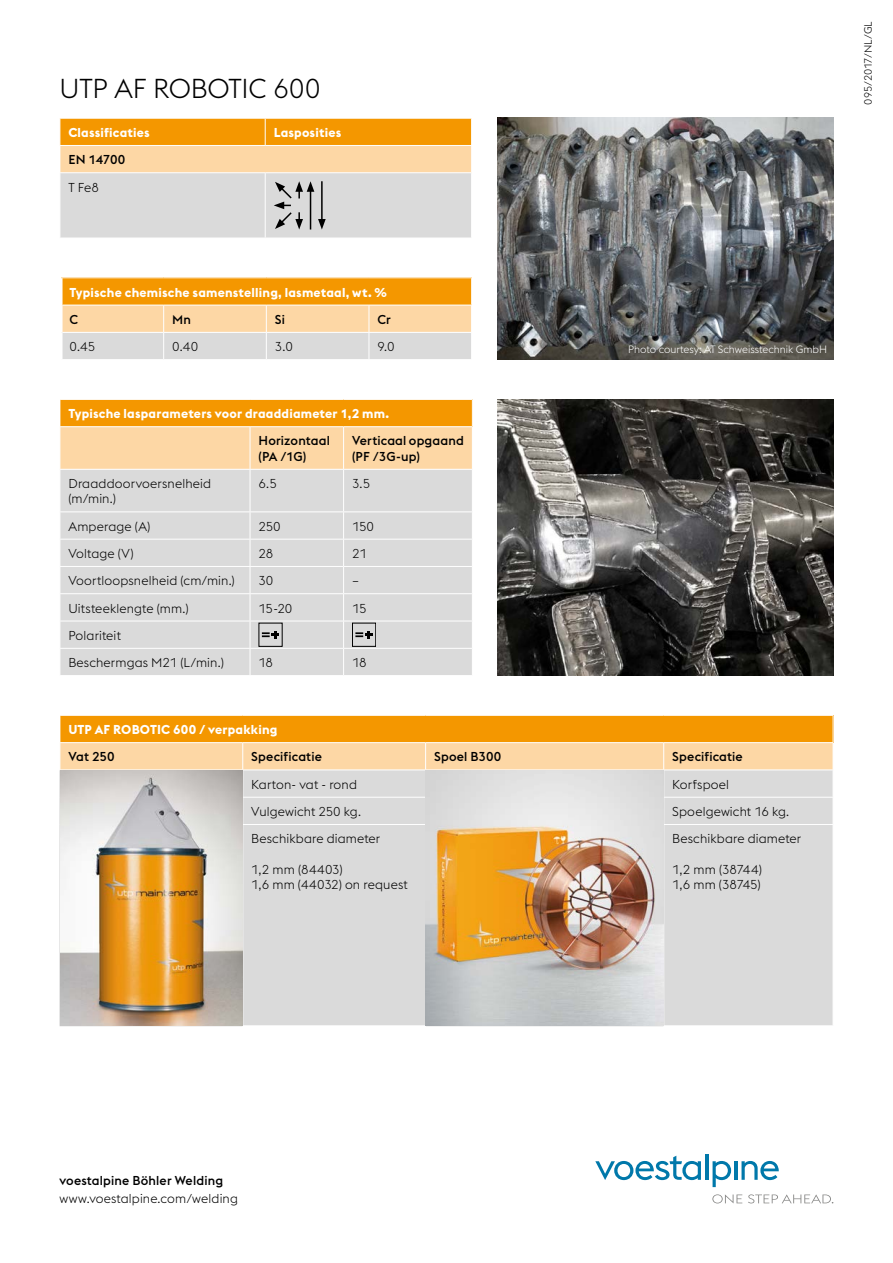
<style>
.page{position:relative;width:893px;height:1263px;background:#fff}
.page>*{position:absolute;margin:0;border:0;box-sizing:border-box;transform-origin:0 0}
.HL-2{font:300 27px "voestalpine";letter-spacing:-.01em;color:#000}
.T-I__Copy-links{font:300 12.75px/15.3px "voestalpine";letter-spacing:.01em;color:#000}
.T-I__HL-links{font:700 12.75px "voestalpine";letter-spacing:.015em;color:#fff}
.T-I__Zwischen-HL-lin{font:500 12.75px/15.3px "voestalpine";letter-spacing:.015em;color:#000}
.Bildunterschrift{font:300 10.5px "voestalpine";color:#fff}
.Druck-ID{font:300 10.5px "voestalpine";letter-spacing:-.005em;color:#000}
</style>
<div class="page">
<svg style="left:595px;top:1156px;width:106px;height:24px"></svg>
<hr style="left:705px;top:1154px;width:3px;height:26px;background:#0078aa">
<svg style="left:713px;top:1161px;width:18px;height:26px"></svg>
<hr style="left:734px;top:1161px;width:3px;height:19px;background:#0078aa">
<svg style="left:741px;top:1161px;width:38px;height:19px"></svg>
<svg style="left:712px;top:1194px;width:30px;height:9px"></svg>
<svg style="left:748px;top:1194px;width:85px;height:9px"></svg>
<svg style="left:60px;top:118px;width:412px;height:120px;background:#e7ca9e"></svg>
<svg style="left:61px;top:278px;width:411px;height:81px;background:#eec482"></svg>
<hr style="left:63px;top:332px;width:101px;height:1px;background:#fff">
<hr style="left:164px;top:332px;width:102px;height:1px;background:#fff">
<hr style="left:266px;top:332px;width:103px;height:1px;background:#fff">
<hr style="left:369px;top:332px;width:103px;height:1px;background:#fff">
<div style="left:61px;top:470px;width:411px;height:205px;background:#dadada"></div>
<svg style="left:60px;top:400px;width:413px;height:69px;background:#f9be66"></svg>
<hr style="left:60px;top:426px;width:190px;height:1px;background:#fff">
<hr style="left:250px;top:426px;width:94px;height:1px;background:#fff">
<hr style="left:344px;top:426px;width:129px;height:1px;background:#fff">
<hr style="left:250px;top:470px;width:1px;height:41px;background:#fff">
<hr style="left:343px;top:470px;width:1px;height:41px;background:#fff">
<hr style="left:60px;top:511px;width:190px;height:1px;background:#fff">
<hr style="left:250px;top:511px;width:94px;height:1px;background:#fff">
<hr style="left:344px;top:511px;width:129px;height:1px;background:#fff">
<hr style="left:60px;top:539px;width:190px;height:1px;background:#fff">
<hr style="left:250px;top:539px;width:94px;height:1px;background:#fff">
<hr style="left:344px;top:539px;width:129px;height:1px;background:#fff">
<hr style="left:60px;top:566px;width:190px;height:1px;background:#fff">
<hr style="left:250px;top:566px;width:94px;height:1px;background:#fff">
<hr style="left:344px;top:566px;width:129px;height:1px;background:#fff">
<hr style="left:60px;top:593px;width:190px;height:1px;background:#fff">
<hr style="left:250px;top:593px;width:94px;height:1px;background:#fff">
<hr style="left:344px;top:593px;width:129px;height:1px;background:#fff">
<hr style="left:60px;top:621px;width:190px;height:1px;background:#fff">
<hr style="left:250px;top:621px;width:94px;height:1px;background:#fff">
<hr style="left:344px;top:621px;width:129px;height:1px;background:#fff">
<hr style="left:60px;top:648px;width:190px;height:1px;background:#fff">
<svg style="left:60px;top:512px;width:1px;height:163px"></svg>
<hr style="left:250px;top:648px;width:94px;height:1px;background:#fff">
<svg style="left:250px;top:512px;width:1px;height:163px"></svg>
<hr style="left:344px;top:648px;width:129px;height:1px;background:#fff">
<svg style="left:343px;top:512px;width:1px;height:163px"></svg>
<hr style="left:472px;top:427px;width:1px;height:42px;background:#fff">
<hr style="left:250px;top:427px;width:1px;height:42px;background:#fff">
<hr style="left:343px;top:427px;width:1px;height:42px;background:#fff">
<hr style="left:60px;top:427px;width:1px;height:42px;background:#fff">
<svg style="left:262px;top:631px;width:17px;height:7px"></svg>
<div style="left:352px;top:623px;width:24px;height:23px;border:1px solid #000"></div>
<svg style="left:355px;top:631px;width:18px;height:7px"></svg>
<div style="left:243px;top:825px;width:590px;height:200px;background:#dadada"></div>
<hr style="left:425px;top:825px;width:1px;height:200px;background:#fff">
<hr style="left:663px;top:825px;width:1px;height:200px;background:#fff">
<hr style="left:426px;top:1025px;width:237px;height:1px;background:#dadada">
<svg style="left:60px;top:716px;width:774px;height:108px;background:#efc481"></svg>
<hr style="left:60px;top:1025px;width:182px;height:1px;background:#dadada">
<img style="left:60px;top:770px;width:182px;height:255px">
<img style="left:426px;top:770px;width:237px;height:255px">
<img style="left:497px;top:118px;width:336px;height:242px">
<img style="left:497px;top:399px;width:336px;height:277px">
<p class="HL-2" style="left:60px;top:73px;width:263px">UTP AF ROBOTIC 600</p>
<p class="T-I__HL-links" style="left:68px;top:124px;width:83px">Classificaties</p>
<p class="T-I__HL-links" style="left:274px;top:124px;width:69px">Lasposities</p>
<p class="T-I__Zwischen-HL-lin" style="left:68px;top:152px;width:59px">EN 14700</p>
<p class="T-I__Copy-links" style="left:68px;top:179px;width:32px">T Fe8</p>
<p class="Druck-ID" style="left:862px;top:105px;width:85px;rotate:-90deg">095/2017/NL/GL</p>
<p class="T-I__HL-links" style="left:70px;top:284px;width:319px">Typische chemische samenstelling, lasmetaal, wt. %</p>
<p class="T-I__Zwischen-HL-lin" style="left:70px;top:312px;width:10px">C</p>
<p class="T-I__Zwischen-HL-lin" style="left:172px;top:312px;width:20px">Mn</p>
<p class="T-I__Zwischen-HL-lin" style="left:275px;top:312px;width:12px">Si</p>
<p class="T-I__Zwischen-HL-lin" style="left:377px;top:312px;width:15px">Cr</p>
<p class="T-I__Copy-links" style="left:70px;top:339px;width:27px">0.45</p>
<p class="T-I__Copy-links" style="left:172px;top:339px;width:28px">0.40</p>
<p class="T-I__Copy-links" style="left:275px;top:339px;width:20px">3.0</p>
<p class="T-I__Copy-links" style="left:377px;top:339px;width:19px">9.0</p>
<p class="T-I__HL-links" style="left:68px;top:405px;width:322px">Typische lasparameters voor draaddiameter 1,2 mm.</p>
<p class="T-I__Zwischen-HL-lin" style="left:259px;top:433px;width:73px">Horizontaal (PA /1G)</p>
<p class="T-I__Zwischen-HL-lin" style="left:352px;top:433px;width:113px">Verticaal opgaand (PF /3G-up)</p>
<p class="T-I__Copy-links" style="left:68px;top:476px;width:144px">Draaddoorvoersnelheid (m/min.)</p>
<p class="T-I__Copy-links" style="left:259px;top:476px;width:20px">6.5</p>
<p class="T-I__Copy-links" style="left:352px;top:476px;width:20px">3.5</p>
<p class="T-I__Copy-links" style="left:68px;top:519px;width:84px">Amperage (A)</p>
<p class="T-I__Copy-links" style="left:259px;top:519px;width:24px">250</p>
<p class="T-I__Copy-links" style="left:352px;top:519px;width:23px">150</p>
<p class="T-I__Copy-links" style="left:68px;top:546px;width:67px">Voltage (V)</p>
<p class="T-I__Copy-links" style="left:259px;top:546px;width:16px">28</p>
<p class="T-I__Copy-links" style="left:352px;top:546px;width:16px">21</p>
<p class="T-I__Copy-links" style="left:68px;top:573px;width:168px">Voortloopsnelheid (cm/min.)</p>
<p class="T-I__Copy-links" style="left:259px;top:573px;width:16px">30</p>
<p class="T-I__Copy-links" style="left:352px;top:573px;width:8px">–</p>
<p class="T-I__Copy-links" style="left:68px;top:600px;width:122px">Uitsteeklengte (mm.)</p>
<p class="T-I__Copy-links" style="left:259px;top:600px;width:35px">15-20</p>
<p class="T-I__Copy-links" style="left:352px;top:600px;width:16px">15</p>
<p class="T-I__Copy-links" style="left:68px;top:628px;width:54px">Polariteit</p>
<p class="T-I__Copy-links" style="left:68px;top:655px;width:157px">Beschermgas M21 (L/min.)</p>
<p class="T-I__Copy-links" style="left:259px;top:655px;width:16px">18</p>
<p class="T-I__Copy-links" style="left:352px;top:655px;width:16px">18</p>
<p class="Bildunterschrift" style="left:628px;top:344px;width:200px">Photo courtesy: AT Schweisstechnik GmbH</p>
<p class="T-I__HL-links" style="left:68px;top:721px;width:210px">UTP AF ROBOTIC 600 / verpakking</p>
<p class="T-I__Zwischen-HL-lin" style="left:68px;top:749px;width:48px">Vat 250</p>
<p class="T-I__Zwischen-HL-lin" style="left:251px;top:749px;width:72px">Specificatie</p>
<p class="T-I__Zwischen-HL-lin" style="left:434px;top:749px;width:69px">Spoel B300</p>
<p class="T-I__Zwischen-HL-lin" style="left:672px;top:749px;width:72px">Specificatie</p>
<p class="T-I__Copy-links" style="left:251px;top:777px;width:107px">Karton- vat - rond</p>
<p class="T-I__Copy-links" style="left:672px;top:777px;width:58px">Korfspoel</p>
<p class="T-I__Copy-links" style="left:251px;top:804px;width:111px">Vulgewicht 250 kg.</p>
<p class="T-I__Copy-links" style="left:672px;top:804px;width:118px">Spoelgewicht 16 kg.</p>
<p class="T-I__Copy-links" style="left:251px;top:831px;width:130px">Beschikbare diameter</p>
<p class="T-I__Copy-links" style="left:251px;top:862px;width:93px">1,2 mm (84403)</p>
<p class="T-I__Copy-links" style="left:251px;top:877px;width:158px">1,6 mm (44032) on request</p>
<p class="T-I__Copy-links" style="left:672px;top:831px;width:130px">Beschikbare diameter</p>
<p class="T-I__Copy-links" style="left:672px;top:862px;width:91px">1,2 mm (38744)</p>
<p class="T-I__Copy-links" style="left:672px;top:877px;width:90px">1,6 mm (38745)</p>
<p class="T-I__Zwischen-HL-lin" style="left:60px;top:1173px;width:165px">voestalpine Böhler Welding</p>
<p class="T-I__Copy-links" style="left:60px;top:1191px;width:180px">www.voestalpine.com/welding</p>
</div>
